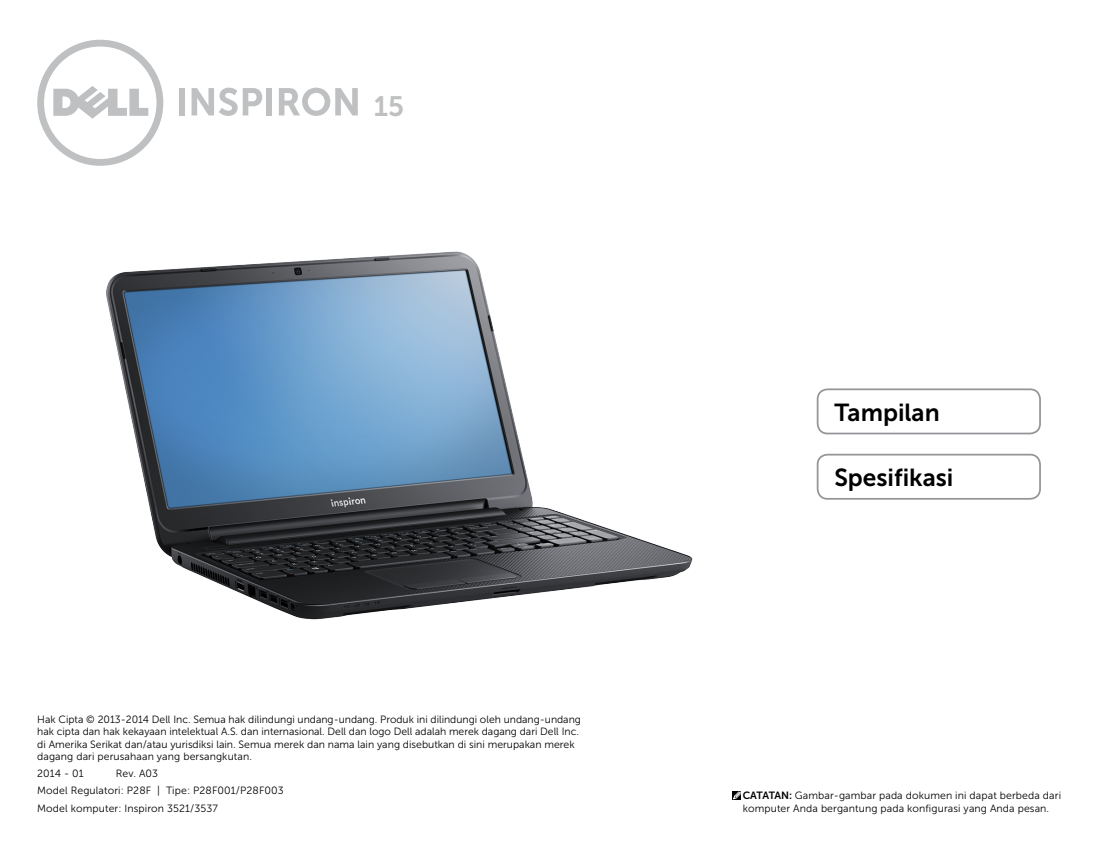
<style>
.page{position:relative;width:1117px;height:844px;background:#fff}
.page>*{position:absolute;margin:0;border:0;box-sizing:border-box;transform-origin:0 0}
.Model{font:28px "Museo Sans For Dell 700";color:#bec0c2}
.Cover_Title{font:24.5px "Museo Sans For Dell 700";color:#000}
.Legal_1{font:10.5px/12.2px "Museo Sans For Dell 300";color:#000}
.Note_Legal{font:10.5px/12.2px "Museo Sans For Dell 300";letter-spacing:.01em;color:#000}
.s1{font-family:"Museo Sans For Dell 700"}
</style>
<div class="page">
<div style="left:816px;top:388px;width:224px;height:46px;border:2px solid #939598;border-radius:10px"></div>
<div style="left:816px;top:453px;width:224px;height:46px;border:2px solid #939598;border-radius:10px"></div>
<img style="left:106px;top:251px;width:587px;height:369px">
<svg style="left:37px;top:40px;width:126px;height:126px"></svg>
<div style="left:732px;top:791px;width:8px;height:9px;background:#000"></div>
<svg style="left:733px;top:791px;width:7px;height:8px"></svg>
<svg style="left:191px;top:88px;width:46px;height:28px"></svg>
<div style="left:179px;top:88px;width:6px;height:27px;background:#bec0c2"></div>
<svg style="left:243px;top:88px;width:19px;height:27px"></svg>
<svg style="left:279px;top:88px;width:79px;height:28px"></svg>
<div style="left:266px;top:88px;width:6px;height:27px;background:#bec0c2"></div>
<p class="Model" style="left:373px;top:91px;width:32px">15</p>
<p class="Legal_1" style="left:37px;top:713px;width:545px">Hak Cipta © 2013-2014 Dell Inc. Semua hak dilindungi undang-undang. Produk ini dilindungi oleh undang-undang hak cipta dan hak kekayaan intelektual A.S. dan internasional. Dell dan logo Dell adalah merek dagang dari Dell Inc. di Amerika Serikat dan/atau yurisdiksi lain. Semua merek dan nama lain yang disebutkan di sini merupakan merek dagang dari perusahaan yang bersangkutan.</p>
<p class="Legal_1" style="left:37px;top:767px;width:48px">2014 ‑ 01</p>
<p class="Legal_1" style="left:116px;top:767px;width:44px">Rev. A03</p>
<p class="Legal_1" style="left:37px;top:784px;width:248px">Model Regulatori: P28F | Tipe: P28F001/P28F003</p>
<p class="Legal_1" style="left:37px;top:801px;width:182px">Model komputer: Inspiron 3521/3537</p>
<p class="Cover_Title" style="left:834px;top:398px;width:107px">Tampilan</p>
<p class="Cover_Title" style="left:834px;top:463px;width:120px">Spesifikasi</p>
<p class="Note_Legal" style="left:742px;top:789px;width:320px"><span class="s1">CATATAN:</span> Gambar-gambar pada dokumen ini dapat berbeda dari komputer Anda bergantung pada konfigurasi yang Anda pesan.</p>
</div>
